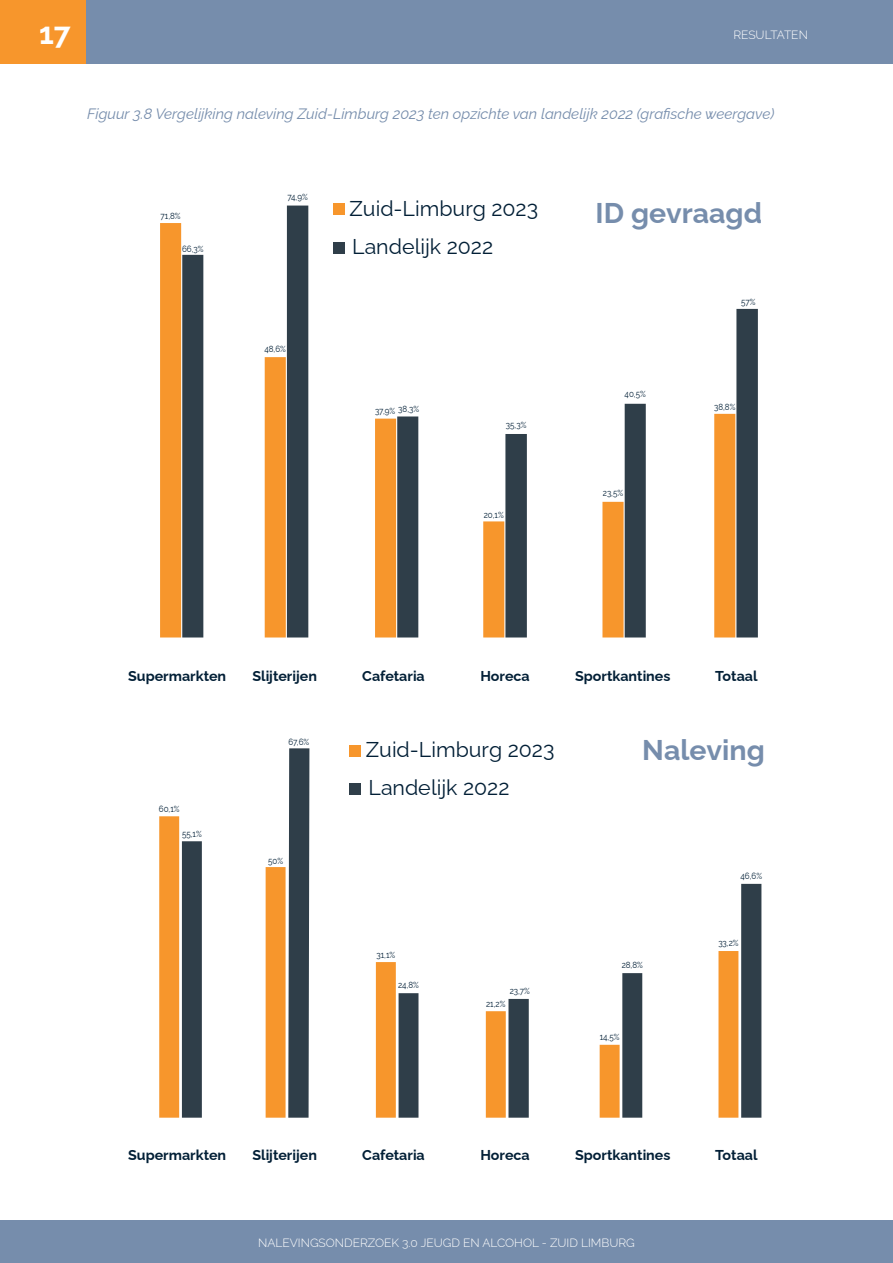
<style>
.page{position:relative;width:893px;height:1263px;background:#fff}
.page>*{position:absolute;margin:0;border:0;box-sizing:border-box;transform-origin:0 0}
.t1{font:700 30px "Raleway";color:#fff}
.t2{font:700 28.5px "Raleway";color:#768dac}
.t3{font:21.3px/38.5px "Raleway";color:#021f36}
.t4{font:italic 15px "Raleway";color:#768dac}
.t5{font:700 14.25px "Raleway";color:#021f36}
.t6{font:300 12px "Raleway";color:#fff}
.t7{font:8.85px "Raleway";color:#021f36;scale:.9 1}
</style>
<div class="page">
<div style="left:85px;top:0;width:808px;height:64px;background:#768dac"></div>
<div style="left:0;top:0;width:85px;height:64px;background:#f7962c"></div>
<div style="left:0;top:1220px;width:893px;height:43px;background:#768dac"></div>
<svg style="left:160px;top:223px;width:22px;height:414px;background:#f7962d"></svg>
<svg style="left:182px;top:206px;width:576px;height:431px"></svg>
<div style="left:333px;top:204px;width:12px;height:11px;background:#f7962c"></div>
<div style="left:333px;top:242px;width:12px;height:12px;background:#2f3e49"></div>
<div style="left:349px;top:745px;width:12px;height:11px;background:#f7962c"></div>
<svg style="left:159px;top:816px;width:23px;height:302px;background:#f7a347"></svg>
<svg style="left:182px;top:748px;width:579px;height:370px"></svg>
<h1 class="t1" style="left:39px;top:9px;width:33px">17</h1>
<h3 class="t6" style="left:733px;top:25px;width:76px">RESULTATEN</h3>
<h3 class="t4" style="left:87px;top:102px;width:689px">Figuur 3.8 Vergelijking naleving Zuid-Limburg 2023 ten opzichte van landelijk 2022 (grafische weergave)</h3>
<p class="t7" style="left:161px;top:209px;width:24px">71,8%</p>
<p class="t7" style="left:182px;top:241px;width:25px">66,3%</p>
<p class="t7" style="left:287px;top:190px;width:24px">74,9%</p>
<p class="t7" style="left:264px;top:341px;width:25px">48,6%</p>
<h3 class="t3" style="left:349px;top:186px;width:190px">Zuid-Limburg 2023</h3>
<h2 class="t2" style="left:596px;top:190px;width:168px">ID gevraagd</h2>
<h3 class="t3" style="left:352px;top:225px;width:142px">Landelijk 2022</h3>
<p class="t7" style="left:398px;top:402px;width:25px">38,3%</p>
<p class="t7" style="left:375px;top:404px;width:24px">37,9%</p>
<p class="t7" style="left:506px;top:418px;width:24px">35,3%</p>
<p class="t7" style="left:484px;top:508px;width:24px">20,1%</p>
<p class="t7" style="left:625px;top:387px;width:25px">40,5%</p>
<p class="t7" style="left:603px;top:486px;width:24px">23,5%</p>
<p class="t7" style="left:741px;top:294px;width:17px">57%</p>
<p class="t7" style="left:714px;top:400px;width:25px">38,8%</p>
<h3 class="t5" style="left:128px;top:665px;width:100px">Supermarkten</h3>
<h3 class="t5" style="left:252px;top:665px;width:66px">Slijterijen</h3>
<h3 class="t5" style="left:362px;top:665px;width:64px">Cafetaria</h3>
<h3 class="t5" style="left:480px;top:665px;width:51px">Horeca</h3>
<h3 class="t5" style="left:575px;top:665px;width:97px">Sportkantines</h3>
<h3 class="t5" style="left:715px;top:665px;width:44px">Totaal</h3>
<p class="t7" style="left:159px;top:802px;width:25px">60,1%</p>
<p class="t7" style="left:182px;top:826px;width:23px">55,1%</p>
<p class="t7" style="left:288px;top:734px;width:25px">67,6%</p>
<p class="t7" style="left:268px;top:853px;width:18px">50%</p>
<h3 class="t3" style="left:366px;top:727px;width:190px">Zuid-Limburg 2023<br>Landelijk 2022</h3>
<h2 class="t2" style="left:642px;top:727px;width:124px">Naleving</h2>
<p class="t7" style="left:740px;top:869px;width:25px">46,6%</p>
<p class="t7" style="left:376px;top:948px;width:22px">31,1%</p>
<p class="t7" style="left:398px;top:978px;width:25px">24,8%</p>
<p class="t7" style="left:510px;top:984px;width:24px">23,7%</p>
<p class="t7" style="left:486px;top:997px;width:23px">21,2%</p>
<p class="t7" style="left:622px;top:958px;width:25px">28,8%</p>
<p class="t7" style="left:600px;top:1030px;width:23px">14,5%</p>
<p class="t7" style="left:718px;top:935px;width:24px">33,2%</p>
<h3 class="t5" style="left:128px;top:1144px;width:100px">Supermarkten</h3>
<h3 class="t5" style="left:252px;top:1144px;width:66px">Slijterijen</h3>
<h3 class="t5" style="left:362px;top:1144px;width:64px">Cafetaria</h3>
<h3 class="t5" style="left:480px;top:1144px;width:51px">Horeca</h3>
<h3 class="t5" style="left:575px;top:1144px;width:97px">Sportkantines</h3>
<h3 class="t5" style="left:715px;top:1144px;width:44px">Totaal</h3>
<h3 class="t6" style="left:258px;top:1233px;width:378px">NALEVINGSONDERZOEK 3.0 JEUGD EN ALCOHOL - ZUID LIMBURG</h3>
</div>
